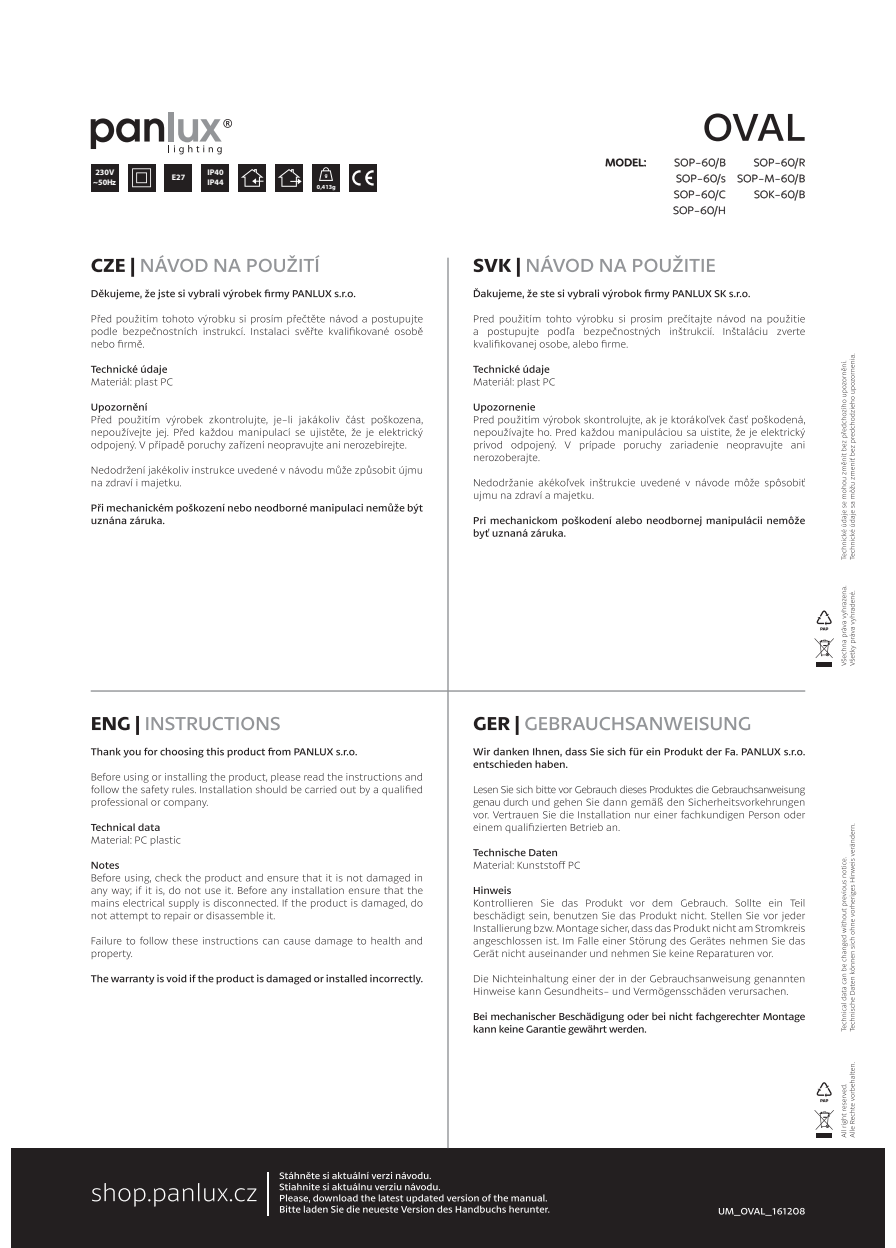
<style>
.page{position:relative;width:896px;height:1248px;background:#fff}
.page>*{position:absolute;margin:0;border:0;box-sizing:border-box;transform-origin:0 0}
.t1{font:300 11.2px/15.8px "Petala Pro";color:#231f20;text-align:justify}
.t2{font:11.2px "Petala Pro";color:#231f20}
.t3{font:700 8.2px/9.8px "Myriad Pro";color:#fff}
.t4{font:700 6.2px "Myriad Pro";color:#fff}
</style>
<div class="page">
<div style="left:11px;top:1147px;width:873px;height:100px;background:#231f20"></div>
<svg style="left:704px;top:113px;width:100px;height:28px"></svg>
<svg style="left:738px;top:158px;width:67px;height:43px"></svg>
<svg style="left:673px;top:158px;width:52px;height:58px"></svg>
<svg style="left:606px;top:159px;width:40px;height:7px"></svg>
<hr style="left:91px;top:690px;width:714px;height:1px;background:#939598">
<hr style="left:447px;top:258px;width:2px;height:889px;background:#939598">
<svg style="left:92px;top:503px;width:331px;height:21px"></svg>
<svg style="left:92px;top:465px;width:330px;height:23px"></svg>
<svg style="left:91px;top:403px;width:332px;height:47px"></svg>
<svg style="left:91px;top:365px;width:81px;height:22px"></svg>
<svg style="left:92px;top:314px;width:330px;height:33px"></svg>
<svg style="left:92px;top:289px;width:263px;height:10px"></svg>
<svg style="left:141px;top:255px;width:178px;height:17px"></svg>
<svg style="left:92px;top:258px;width:42px;height:19px"></svg>
<svg style="left:91px;top:974px;width:331px;height:10px"></svg>
<svg style="left:92px;top:936px;width:330px;height:23px"></svg>
<svg style="left:91px;top:861px;width:331px;height:60px"></svg>
<svg style="left:91px;top:823px;width:89px;height:22px"></svg>
<svg style="left:91px;top:772px;width:331px;height:36px"></svg>
<svg style="left:91px;top:747px;width:266px;height:10px"></svg>
<svg style="left:146px;top:716px;width:134px;height:14px"></svg>
<svg style="left:92px;top:716px;width:47px;height:18px"></svg>
<svg style="left:474px;top:1012px;width:331px;height:22px"></svg>
<svg style="left:474px;top:974px;width:330px;height:23px"></svg>
<svg style="left:473px;top:886px;width:332px;height:73px"></svg>
<svg style="left:473px;top:848px;width:107px;height:20px"></svg>
<svg style="left:473px;top:785px;width:332px;height:48px"></svg>
<svg style="left:473px;top:747px;width:332px;height:21px"></svg>
<svg style="left:525px;top:716px;width:225px;height:14px"></svg>
<svg style="left:474px;top:716px;width:44px;height:18px"></svg>
<svg style="left:474px;top:516px;width:331px;height:23px"></svg>
<svg style="left:474px;top:478px;width:331px;height:23px"></svg>
<svg style="left:474px;top:403px;width:331px;height:60px"></svg>
<svg style="left:473px;top:365px;width:82px;height:22px"></svg>
<svg style="left:473px;top:314px;width:332px;height:36px"></svg>
<svg style="left:474px;top:288px;width:276px;height:11px"></svg>
<svg style="left:527px;top:255px;width:188px;height:17px"></svg>
<svg style="left:474px;top:258px;width:46px;height:19px"></svg>
<svg style="left:816px;top:1082px;width:16px;height:19px"></svg>
<svg style="left:814px;top:1110px;width:20px;height:19px"></svg>
<hr style="left:816px;top:1133px;width:16px;height:4px;background:#231f20">
<svg style="left:816px;top:610px;width:16px;height:20px"></svg>
<svg style="left:814px;top:638px;width:20px;height:20px"></svg>
<hr style="left:816px;top:662px;width:16px;height:4px;background:#231f20">
<svg style="left:841px;top:354px;width:15px;height:205px"></svg>
<svg style="left:841px;top:823px;width:15px;height:208px"></svg>
<svg style="left:841px;top:585px;width:15px;height:80px"></svg>
<svg style="left:841px;top:1064px;width:13px;height:73px"></svg>
<svg style="left:92px;top:1183px;width:164px;height:23px"></svg>
<svg style="left:719px;top:1207px;width:86px;height:8px"></svg>
<svg style="left:280px;top:1171px;width:269px;height:41px"></svg>
<hr style="left:267px;top:1171px;width:2px;height:44px;background:#fff">
<div style="left:168px;top:112px;width:6px;height:29px;background:#939598"></div>
<svg style="left:91px;top:118px;width:141px;height:36px"></svg>
<div style="left:91px;top:164px;width:27px;height:28px;background:#231f20"></div>
<div style="left:201px;top:164px;width:28px;height:28px;background:#231f20"></div>
<div style="left:164px;top:164px;width:28px;height:28px;background:#231f20"></div>
<div style="left:275px;top:164px;width:28px;height:28px;background:#231f20"></div>
<svg style="left:278px;top:169px;width:24px;height:18px"></svg>
<div style="left:238px;top:164px;width:28px;height:28px;background:#231f20"></div>
<svg style="left:241px;top:169px;width:22px;height:18px"></svg>
<div style="left:128px;top:164px;width:27px;height:28px;background:#231f20"></div>
<svg style="left:132px;top:168px;width:19px;height:19px"></svg>
<div style="left:312px;top:164px;width:28px;height:28px;background:#231f20"></div>
<svg style="left:319px;top:167px;width:14px;height:14px"></svg>
<div style="left:349px;top:164px;width:28px;height:28px;background:#231f20"></div>
<svg style="left:352px;top:170px;width:22px;height:15px"></svg>
<p class="t3" style="left:93px;top:167px;width:24px">230V ~50Hz</p>
<p class="t3" style="left:208px;top:167px;width:17px">IP40<br>IP44</p>
<p class="t3" style="left:172px;top:172px;width:15px">E27</p>
<p class="t4" style="left:317px;top:183px;width:20px">0,413g</p>
<p class="t2" style="left:605px;top:156px;width:43px">MODEL:</p>
<p class="t1" style="left:674px;top:155px;width:53px">SOP-60/B</p>
<p class="t1" style="left:674px;top:155px;width:133px;text-indent:80px">SOP-60/R SOP-60/s SOP-M-60/B SOP-60/C</p>
<p class="t1" style="left:754px;top:187px;width:53px">SOK-60/B</p>
<p class="t1" style="left:673px;top:203px;width:54px">SOP-60/H</p>
</div>
